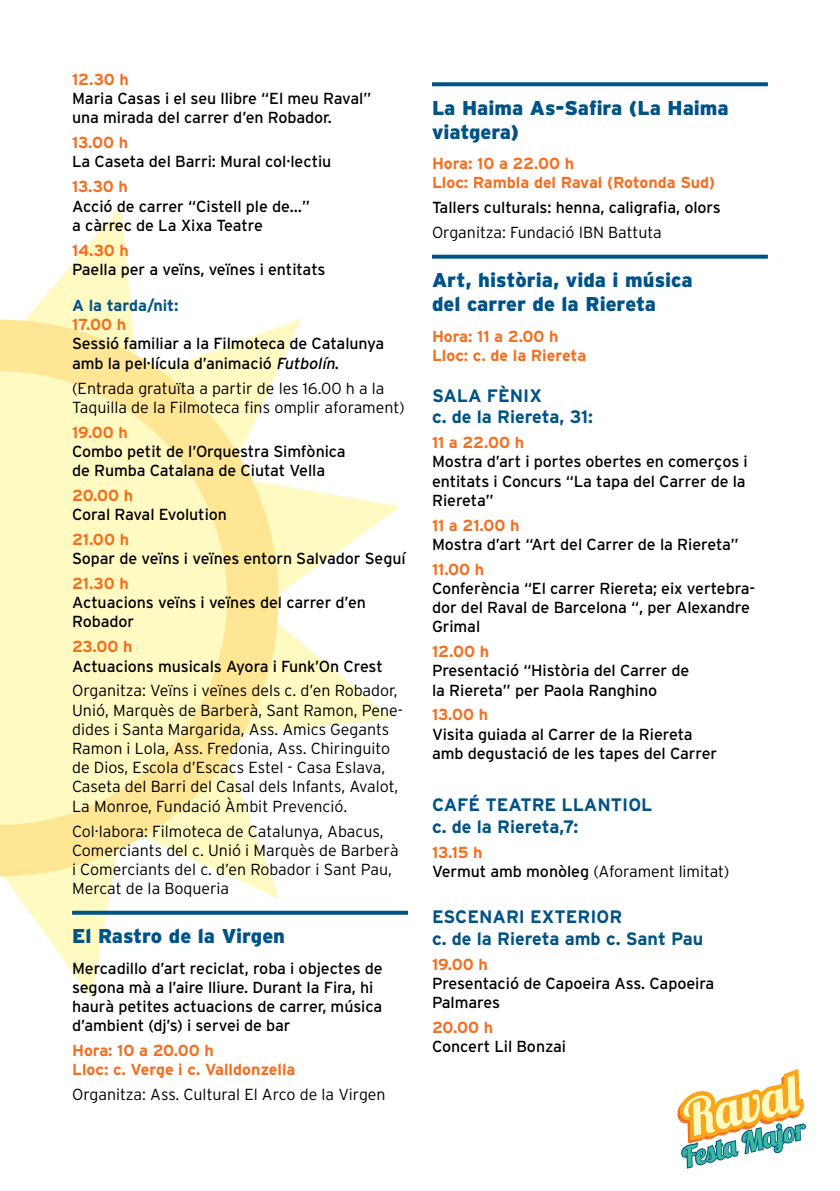
<style>
.page{position:relative;width:840px;height:1191px;background:#fff}
.page>*{position:absolute;margin:0;border:0;box-sizing:border-box;transform-origin:0 0}
.t1{font:900 20px/24px "Interstate";color:#005387}
.t2{font:700 18px/21.6px "Interstate";color:#005387}
.t3{font:16px/19.2px "Interstate";letter-spacing:-.005em;color:#000}
.t4{font:300 16px/19.2px "Interstate";color:#000}
.t5{font:700 16px/19.2px "Interstate";color:#f36f21}
.t6{font:700 16px "Interstate";color:#005387}
.s1{font-style:italic}
.s2{font-weight:700;color:#f36f21}
.s3{font-weight:400}
</style>
<div class="page">
<svg style="left:23px;top:206px;width:377px;height:792px"></svg>
<svg style="left:0;top:292px;width:306px;height:611px"></svg>
<svg style="left:0;top:349px;width:249px;height:498px;background:#fff5b7"></svg>
<svg style="left:72px;top:910px;width:336px;height:4px"></svg>
<svg style="left:432px;top:82px;width:335px;height:4px"></svg>
<svg style="left:432px;top:255px;width:335px;height:4px"></svg>
<svg style="left:677px;top:1069px;width:129px;height:100px"></svg>
<p class="t5" style="left:72px;top:70px;width:58px">12.30 h</p>
<p class="t3" style="left:72px;top:89px;width:300px">Maria Casas i el seu llibre “El meu Raval” una mirada del carrer d’en Robador.</p>
<p class="t5" style="left:72px;top:133px;width:58px">13.00 h</p>
<p class="t3" style="left:72px;top:152px;width:260px">La Caseta del Barri: Mural col·lectiu</p>
<p class="t5" style="left:72px;top:177px;width:57px">13.30 h</p>
<p class="t3" style="left:72px;top:196px;width:239px">Acció de carrer “Cistell ple de…” a càrrec de La Xixa Teatre</p>
<p class="t5" style="left:72px;top:240px;width:58px">14.30 h</p>
<p class="t3" style="left:72px;top:259px;width:255px">Paella per a veïns, veïnes i entitats</p>
<p class="t6" style="left:72px;top:296px;width:108px">A la tarda/nit:</p>
<p class="t5" style="left:72px;top:315px;width:56px">17.00 h</p>
<p class="t3" style="left:72px;top:334px;width:314px">Sessió familiar a la Filmoteca de Catalunya amb la pel·lícula d’animació <span class="s1">Futbolín</span>.</p>
<p class="t4" style="left:72px;top:378px;width:334px">(Entrada gratuïta a partir de les 16.00 h a la<br>Taquilla de la Filmoteca fins omplir aforament)</p>
<p class="t5" style="left:72px;top:422px;width:57px">19.00 h</p>
<p class="t3" style="left:72px;top:441px;width:275px">Combo petit de l’Orquestra Simfònica de Rumba Catalana de Ciutat Vella</p>
<p class="t5" style="left:72px;top:485px;width:63px">20.00 h</p>
<p class="t3" style="left:72px;top:505px;width:156px">Coral Raval Evolution</p>
<p class="t5" style="left:72px;top:529px;width:58px">21.00 h</p>
<p class="t3" style="left:72px;top:549px;width:335px">Sopar de veïns i veïnes entorn Salvador Seguí</p>
<p class="t5" style="left:72px;top:574px;width:58px">21.30 h</p>
<p class="t3" style="left:72px;top:593px;width:295px">Actuacions veïns i veïnes del carrer d’en<br>Robador</p>
<p class="t5" style="left:72px;top:637px;width:62px">23.00 h</p>
<p class="t3" style="left:72px;top:656px;width:312px">Actuacions musicals Ayora i Funk’On Crest</p>
<p class="t4" style="left:72px;top:681px;width:332px">Organitza: Veïns i veïnes dels c. d’en Robador, Unió, Marquès de Barberà, Sant Ramon, Pene&shy;dides i Santa Margarida, Ass. Amics Gegants Ramon i Lola, Ass. Fredonia, Ass. Chiringuito de Dios, Escola d’Escacs Estel - Casa Eslava, Caseta del Barri del Casal dels Infants, Avalot, La Monroe, Fundació Àmbit Prevenció.</p>
<p class="t4" style="left:72px;top:821px;width:328px">Col·labora: Filmoteca de Catalunya, Abacus, Comerciants del c. Unió i Marquès de Barberà i Comerciants del c. d’en Robador i Sant Pau, Mercat de la Boqueria</p>
<p class="t1" style="left:72px;top:923px;width:214px">El Rastro de la Virgen</p>
<p class="t3" style="left:72px;top:958px;width:312px">Mercadillo d’art reciclat, roba i objectes de segona mà a l’aire lliure. Durant la Fira, hi haurà petites actuacions de carrer, música d’ambient (dj’s) i servei de bar</p>
<p class="t5" style="left:72px;top:1040px;width:225px">Hora: 10 a 20.00 h<br>Lloc: c. Verge i c. Valldonzella</p>
<p class="t4" style="left:72px;top:1084px;width:315px">Organitza: Ass. Cultural El Arco de la Virgen</p>
<p class="t1" style="left:432px;top:95px;width:298px">La Haima As-Safira (La Haima viatgera)</p>
<p class="t5" style="left:432px;top:154px;width:284px">Hora: 10 a 22.00 h<br>Lloc: Rambla del Raval (Rotonda Sud)</p>
<p class="t3" style="left:432px;top:198px;width:290px">Tallers culturals: henna, caligrafia, olors</p>
<p class="t4" style="left:432px;top:223px;width:231px">Organitza: Fundació IBN Battuta</p>
<p class="t1" style="left:432px;top:268px;width:262px">Art, història, vida i música del carrer de la Riereta</p>
<p class="t5" style="left:432px;top:326px;width:156px">Hora: 11 a 2.00 h<br>Lloc: c. de la Riereta</p>
<p class="t2" style="left:432px;top:384px;width:162px">SALA FÈNIX<br>c. de la Riereta, 31:</p>
<p class="t5" style="left:432px;top:433px;width:93px">11 a 22.00 h</p>
<p class="t3" style="left:432px;top:452px;width:317px">Mostra d’art i portes obertes en comerços i entitats i Concurs “La tapa del Carrer de la<br>Riereta”</p>
<p class="t5" style="left:432px;top:515px;width:89px">11 a 21.00 h</p>
<p class="t3" style="left:432px;top:534px;width:308px">Mostra d’art “Art del Carrer de la Riereta”</p>
<p class="t5" style="left:432px;top:559px;width:54px">11.00 h</p>
<p class="t3" style="left:432px;top:578px;width:324px">Conferència “El carrer Riereta; eix vertebra&shy;dor del Raval de Barcelona “, per Alexandre<br>Grimal</p>
<p class="t5" style="left:432px;top:642px;width:59px">12.00 h</p>
<p class="t3" style="left:432px;top:661px;width:259px">Presentació “Història del Carrer de la Riereta” per Paola Ranghino</p>
<p class="t5" style="left:432px;top:705px;width:58px">13.00 h</p>
<p class="t3" style="left:432px;top:724px;width:286px">Visita guiada al Carrer de la Riereta amb degustació de les tapes del Carrer</p>
<p class="t2" style="left:432px;top:793px;width:222px">CAFÉ TEATRE LLANTIOL c. de la Riereta,7:</p>
<p class="t4" style="left:432px;top:842px;width:299px"><span class="s2">13.15 h<br></span><span class="s3">Vermut amb monòleg</span> (Aforament limitat)</p>
<p class="t2" style="left:432px;top:906px;width:273px">ESCENARI EXTERIOR<br>c. de la Riereta amb c. Sant Pau</p>
<p class="t5" style="left:432px;top:954px;width:57px">19.00 h</p>
<p class="t3" style="left:432px;top:973px;width:283px">Presentació de Capoeira Ass. Capoeira<br>Palmares</p>
<p class="t5" style="left:432px;top:1017px;width:63px">20.00 h</p>
<p class="t3" style="left:432px;top:1036px;width:136px">Concert Lil Bonzai</p>
</div>
